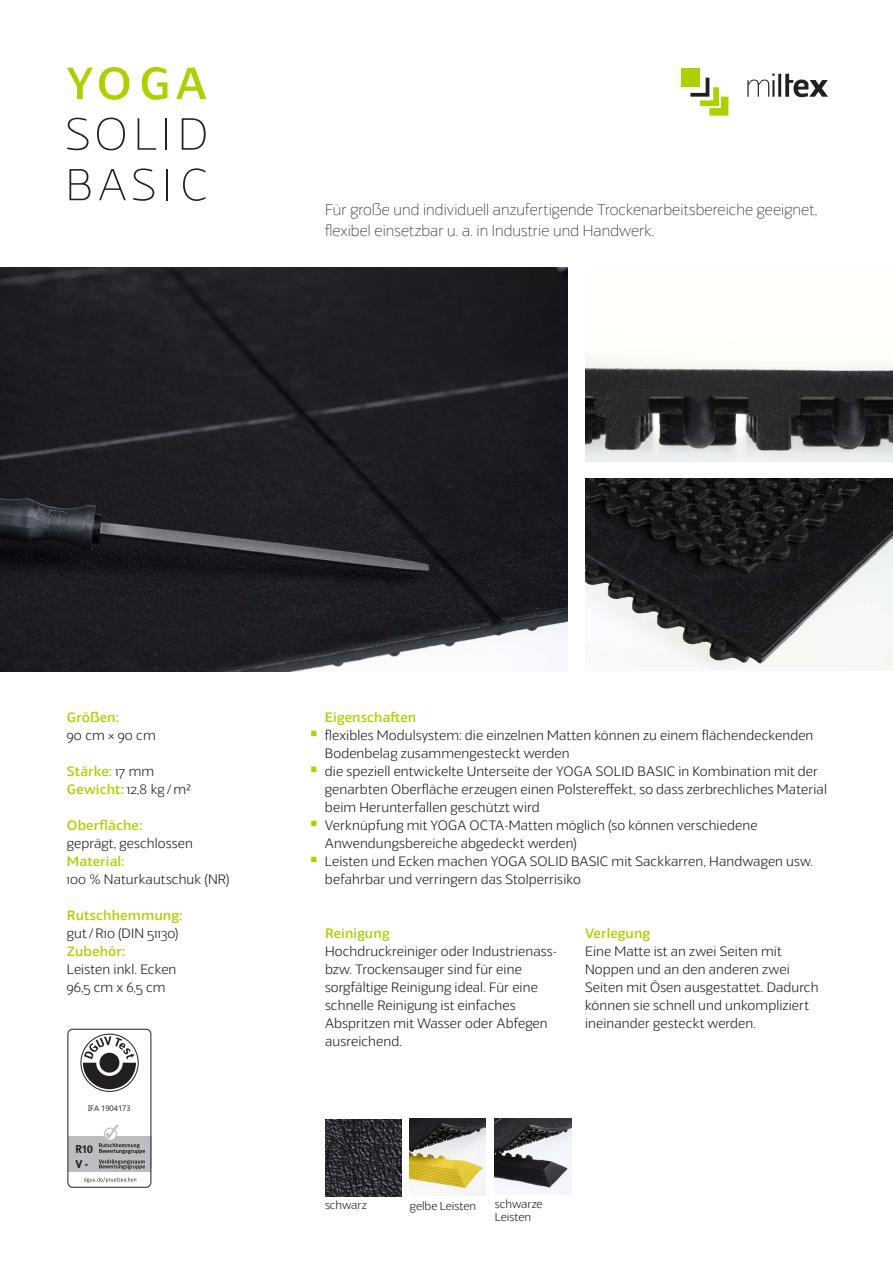
<style>
.page{position:relative;width:893px;height:1263px;background:#fff}
.page>*{position:absolute;margin:0;border:0;box-sizing:border-box;transform-origin:0 0}
.t1{font:100 15px/21px "Veotec";letter-spacing:.01em;color:#231f20}
.t2{font:300 13.2px/18px "Veotec";letter-spacing:.01em;color:#231f20}
.t3{font:500 13.2px/18px "Veotec";letter-spacing:.01em;color:#aed000}
.t4{font:700 11.4px/15.8px "DGUV Meta";color:#231f20}
.t5{font:300 11.25px/13.5px "Veotec";color:#231f20}
.t6{font:7.95px "Ebrima";color:#231f20}
.s1{font-weight:300;color:#231f20}
</style>
<div class="page">
<img style="left:585px;top:478px;width:308px;height:192px">
<img style="left:585px;top:355px;width:308px;height:106px">
<img style="left:0;top:268px;width:568px;height:404px">
<div style="left:681px;top:68px;width:19px;height:19px;background:#aed000"></div>
<svg style="left:690px;top:78px;width:38px;height:38px"></svg>
<svg style="left:747px;top:74px;width:28px;height:23px"></svg>
<hr style="left:778px;top:74px;width:3px;height:23px;background:#231f20">
<svg style="left:785px;top:74px;width:43px;height:23px"></svg>
<svg style="left:67px;top:118px;width:22px;height:32px"></svg>
<svg style="left:97px;top:118px;width:28px;height:32px"></svg>
<svg style="left:138px;top:118px;width:18px;height:32px"></svg>
<hr style="left:165px;top:118px;width:2px;height:32px;background:#231f20">
<svg style="left:182px;top:118px;width:24px;height:32px"></svg>
<svg style="left:67px;top:68px;width:26px;height:31px"></svg>
<svg style="left:99px;top:67px;width:30px;height:33px"></svg>
<svg style="left:142px;top:67px;width:25px;height:33px"></svg>
<svg style="left:176px;top:67px;width:30px;height:32px"></svg>
<svg style="left:69px;top:169px;width:21px;height:31px"></svg>
<svg style="left:99px;top:169px;width:27px;height:31px"></svg>
<svg style="left:133px;top:168px;width:21px;height:33px"></svg>
<hr style="left:167px;top:169px;width:1px;height:31px;background:#231f20">
<svg style="left:183px;top:168px;width:22px;height:33px"></svg>
<div style="left:81px;top:1034px;width:57px;height:58px;border:1px solid #231f20;border-radius:50%"></div>
<svg style="left:83px;top:1036px;width:53px;height:53px"></svg>
<div style="left:68px;top:1029px;width:83px;height:158px;border:1px solid #231f20;border-radius:5px"></div>
<svg style="left:68px;top:1124px;width:84px;height:59px"></svg>
<img style="left:325px;top:1119px;width:77px;height:77px">
<img style="left:495px;top:1118px;width:76px;height:77px">
<img style="left:410px;top:1119px;width:76px;height:76px">
<p class="t1" style="left:325px;top:200px;width:494px">Für große und individuell anzufertigende Trockenarbeitsbereiche geeignet, flexibel einsetzbar u. a. in Industrie und Handwerk.</p>
<p class="t3" style="left:67px;top:709px;width:54px">Größen:</p>
<p class="t2" style="left:67px;top:727px;width:90px">90 cm × 90 cm</p>
<p class="t3" style="left:67px;top:763px;width:126px">Stärke: <span class="s1">17 mm<br></span>Gewicht: <span class="s1">12,8 kg /m²</span></p>
<p class="t3" style="left:67px;top:817px;width:77px">Oberfläche:</p>
<p class="t2" style="left:67px;top:835px;width:127px">geprägt, geschlossen</p>
<p class="t3" style="left:67px;top:853px;width:59px">Material:</p>
<p class="t2" style="left:67px;top:871px;width:164px">100 % Naturkautschuk (NR)</p>
<p class="t3" style="left:67px;top:907px;width:117px">Rutschhemmung:</p>
<p class="t2" style="left:67px;top:925px;width:113px">gut/R10 (DIN 51130)</p>
<p class="t3" style="left:67px;top:943px;width:60px">Zubehör:</p>
<p class="t2" style="left:67px;top:961px;width:111px">Leisten inkl. Ecken<br>96,5 cm x 6,5 cm</p>
<p class="t6" style="left:88px;top:1102px;width:44px">IFA 1904173</p>
<p class="t4" style="left:75px;top:1141px;width:19px">R10<br>V -</p>
<p class="t3" style="left:325px;top:709px;width:93px">Eigenschaften</p>
<p class="t2" style="left:325px;top:727px;width:503px">flexibles Modulsystem: die einzelnen Matten können zu einem flächendeckenden Bodenbelag zusammengesteckt werden<br>die speziell entwickelte Unterseite der YOGA SOLID BASIC in Kombination mit der genarbten Oberfläche erzeugen einen Polstereffekt, so dass zerbrechliches Material beim Herunterfallen geschützt wird<br>Verknüpfung mit YOGA OCTA-Matten möglich (so können verschiedene Anwendungsbereiche abgedeckt werden)<br>Leisten und Ecken machen YOGA SOLID BASIC mit Sackkarren, Handwagen usw. befahrbar und verringern das Stolperrisiko</p>
<p class="t3" style="left:325px;top:925px;width:66px">Reinigung</p>
<p class="t2" style="left:325px;top:943px;width:234px">Hochdruckreiniger oder Industrienass&shy;bzw. Trockensauger sind für eine sorgfältige Reinigung ideal. Für eine schnelle Reinigung ist einfaches<br>Abspritzen mit Wasser oder Abfegen ausreichend.</p>
<p class="t3" style="left:585px;top:925px;width:67px">Verlegung</p>
<p class="t2" style="left:585px;top:943px;width:235px">Eine Matte ist an zwei Seiten mit Noppen und an den anderen zwei Seiten mit Ösen ausgestattet. Dadurch können sie schnell und unkompliziert ineinander gesteckt werden.</p>
<p class="t5" style="left:325px;top:1198px;width:43px">schwarz</p>
<p class="t5" style="left:410px;top:1199px;width:68px">gelbe Leisten</p>
<p class="t5" style="left:495px;top:1197px;width:49px">schwarze<br>Leisten</p>
</div>
